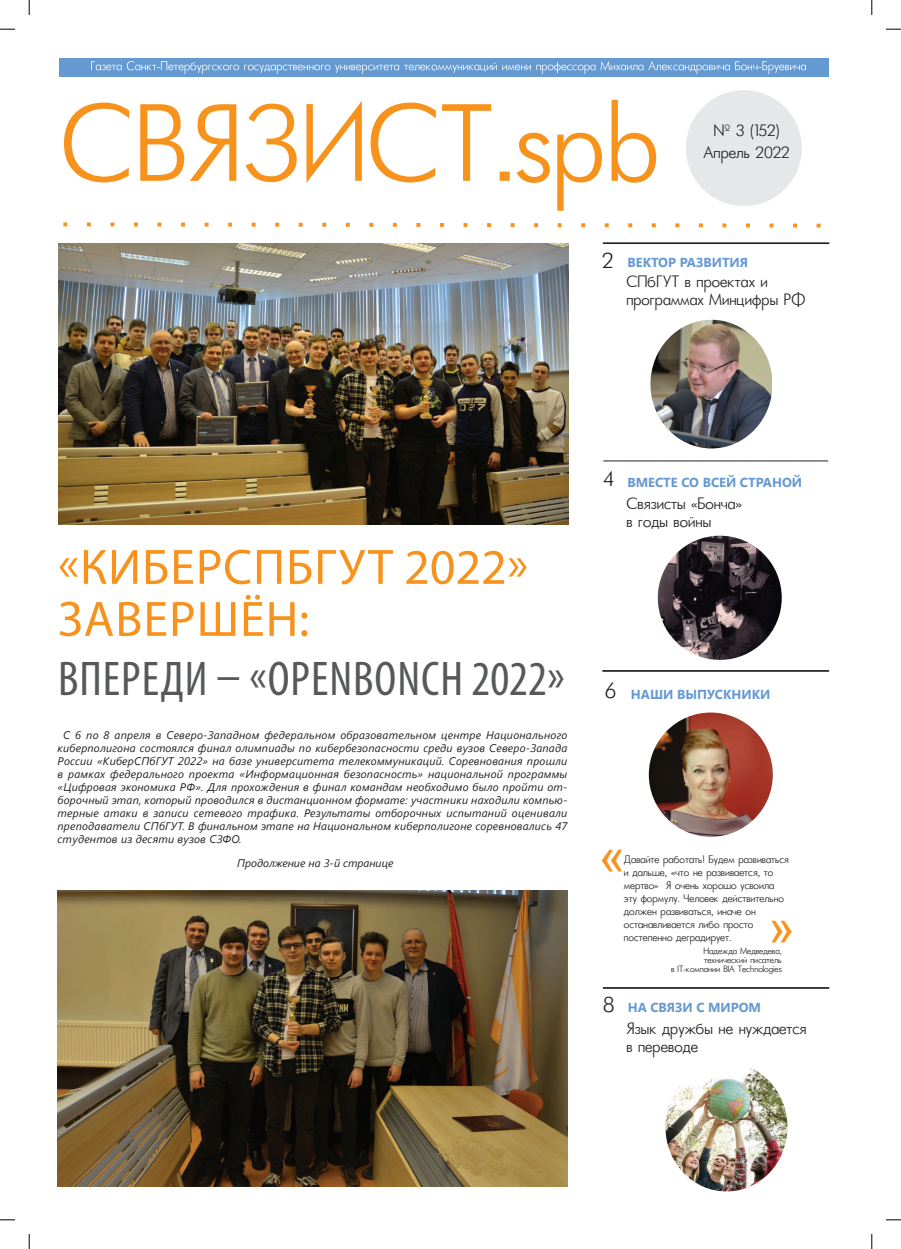
<style>
.page{position:relative;width:901px;height:1249px;background:#fff}
.page>*{position:absolute;margin:0;border:0;box-sizing:border-box;transform-origin:0 0}
.t1{font:50px/52px "Myriad Pro";letter-spacing:.02em;color:#f7931d}
.t2{font:condensed 49px "Myriad Pro";letter-spacing:.02em;color:#57585a}
.t3{font:48px "Arial";color:#f7931d}
.t4{font:300 24px "Futura";color:#231f20}
.t5{font:300 18px/18px "Futura";color:#231f20}
.t6{font:700 13px "Segoe UI";color:#6599d1}
.t7{font:300 12px/13px "Futura";color:#231f20}
.t8{font:italic 11px/13px "Segoe UI";letter-spacing:.02em;color:#231f20;text-align:justify}
.t9{font:italic 11px "Segoe UI";color:#231f20}
.t10{font:300 10px/9px "Futura";color:#231f20;text-align:right}
.s1{font-family:"Futura";font-weight:300;font-size:24px;color:#231f20}
</style>
<div class="page">
<hr style="left:602px;top:243px;width:227px;height:1px;background:#231f20">
<div style="left:685px;top:90px;width:116px;height:116px;background:#e6e7e9;border-radius:50%"></div>
<svg style="left:64px;top:100px;width:592px;height:111px"></svg>
<div style="left:59px;top:58px;width:769px;height:18px;background:#6599d1"></div>
<svg style="left:91px;top:61px;width:714px;height:13px"></svg>
<svg style="left:63px;top:222px;width:758px;height:6px"></svg>
<hr style="left:603px;top:460px;width:224px;height:1px;background:#231f20">
<hr style="left:602px;top:987px;width:227px;height:1px;background:#231f20">
<hr style="left:602px;top:988px;width:227px;height:1px;background:#231f20">
<hr style="left:602px;top:670px;width:226px;height:1px;background:#231f20">
<hr style="left:602px;top:671px;width:226px;height:1px;background:#231f20">
<img style="left:648px;top:712px;width:124px;height:125px;border-radius:62px">
<img style="left:665px;top:1068px;width:122px;height:123px">
<img style="left:650px;top:320px;width:121px;height:128px">
<img style="left:657px;top:536px;width:124px;height:124px;border-radius:62px">
<img style="left:58px;top:890px;width:509px;height:297px">
<img style="left:58px;top:244px;width:510px;height:280px">
<svg style="left:0;top:29px;width:15px;height:1px"></svg>
<svg style="left:886px;top:29px;width:14px;height:1px"></svg>
<svg style="left:0;top:1219px;width:15px;height:2px"></svg>
<svg style="left:886px;top:1219px;width:14px;height:2px"></svg>
<svg style="left:29px;top:0;width:1px;height:15px"></svg>
<svg style="left:29px;top:1234px;width:1px;height:15px"></svg>
<svg style="left:871px;top:0;width:1px;height:15px"></svg>
<svg style="left:871px;top:1234px;width:1px;height:15px"></svg>
<h3 class="t5" style="left:703px;top:120px;width:88px;line-height:21.6px;text-align:center">№ 3 (152)<br>Апрель 2022</h3>
<p class="t6" style="left:602px;top:254px;width:147px"><span class="s1">2</span> вектор развития</p>
<h3 class="t5" style="left:626px;top:273px;width:180px">СПбГУТ в проектах и программах Минцифры РФ</h3>
<h1 class="t1" style="left:58px;top:540px;width:471px">«КиберСПбГУТ 2022» завершён:</h1>
<h2 class="t2" style="left:58px;top:649px;width:508px">ВПЕРЕДИ – «OPENBONCH 2022»</h2>
<p class="t8" style="left:58px;top:728px;width:511px;text-indent:6px">С 6 по 8 апреля в Северо-Западном федеральном образовательном центре Национального киберполигона состоялся финал олимпиады по кибербезопасности среди вузов Северо-Запада России «КиберСПбГУТ 2022» на базе университета телекоммуникаций. Соревнования прошли в рамках федерального проекта «Информационная безопасность» национальной программы «Цифровая экономика РФ». Для прохождения в финал командам необходимо было пройти от&shy;борочный этап, который проводился в дистанционном формате: участники находили компью&shy;терные атаки в записи сетевого трафика. Результаты отборочных испытаний оценивали преподаватели СПбГУТ. В финальном этапе на Национальном киберполигоне соревновались 47 студентов из десяти вузов СЗФО.</p>
<p class="t9" style="left:237px;top:855px;width:158px">Продолжение на 3-й странице</p>
<h3 class="t4" style="left:603px;top:466px;width:12px">4</h3>
<p class="t6" style="left:627px;top:473px;width:176px">Вместе со всей страной</p>
<h3 class="t5" style="left:626px;top:495px;width:117px">Связисты «Бонча» в годы войны</h3>
<p class="t6" style="left:604px;top:685px;width:167px"><span class="s1">6</span> наши выпускники</p>
<h3 class="t3" style="left:598px;top:825px;width:28px">«</h3>
<p class="t7" style="left:623px;top:854px;width:166px">Давайте работать! Будем развиваться и дальше, «что не развивается, то мертво» Я очень хорошо усвоила эту формулу. Человек действительно должен развиваться, иначе он останавливается либо просто постепенно деградирует.</p>
<h3 class="t3" style="left:768px;top:895px;width:28px">»</h3>
<p class="t10" style="left:671px;top:947px;width:112px">Надежда Медведева, технический писатель<br>в IT-компании BIA Technologies</p>
<p class="t6" style="left:602px;top:998px;width:160px"><span class="s1">8</span> на связи с миром</p>
<h3 class="t5" style="left:626px;top:1020px;width:182px">Язык дружбы не нуждается в переводе</h3>
</div>
